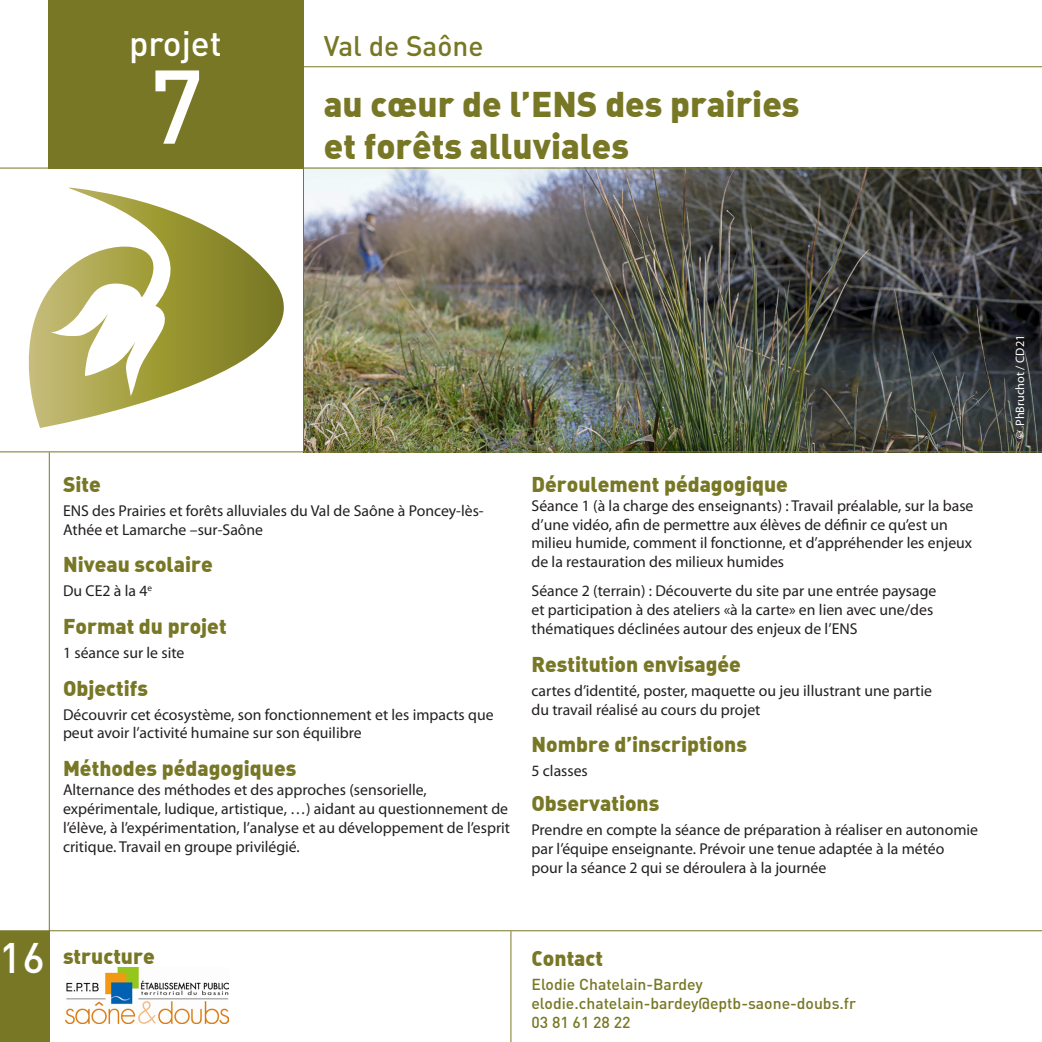
<style>
.page{position:relative;width:1042px;height:1042px;background:#fff}
.page>*{position:absolute;margin:0;border:0;box-sizing:border-box;transform-origin:0 0}
.t1{font:500 102.9px "DIN";color:#fff}
.t2{font:500 42.18px "DIN";color:#fff}
.t3{font:35px/42px "DIN Black Alternate";color:#777725}
.t4{font:500 35px "DIN";color:#fff}
.t5{font:500 28px "DIN";color:#777725}
.t6{font:21px "DIN Black Alternate";color:#777725}
.t7{font:15.75px/18.9px "Myriad Pro";color:#231f20}
.t8{font:500 15.75px/18.9px "DIN";color:#777725}
.t9{font:12.25px "Myriad Pro";color:#fff}
</style>
<div class="page">
<img style="left:304px;top:169px;width:738px;height:282px">
<div style="left:0;top:931px;width:50px;height:111px;background:#777725"></div>
<img style="left:65px;top:967px;width:164px;height:57px">
<hr style="left:303px;top:66px;width:739px;height:1px;background:#777725">
<hr style="left:0;top:451px;width:1042px;height:1px;background:#777725">
<hr style="left:0;top:168px;width:1042px;height:1px;background:#777725">
<hr style="left:0;top:930px;width:1042px;height:1px;background:#777725">
<hr style="left:303px;top:0;width:1px;height:452px;background:#777725">
<div style="left:49px;top:0;width:254px;height:169px;background:#777725"></div>
<hr style="left:510px;top:931px;width:1px;height:111px;background:#777725">
<hr style="left:49px;top:452px;width:1px;height:590px;background:#777725">
<svg style="left:28px;top:188px;width:316px;height:240px"></svg>
<h3 class="t4" style="left:129px;top:21px;width:94px">projet</h3>
<h1 class="t1" style="left:149px;top:41px;width:56px">7</h1>
<h3 class="t5" style="left:324px;top:28px;width:161px">Val de Saône</h3>
<h3 class="t3" style="left:324px;top:81px;width:477px">au cœur de l’ENS des prairies et forêts alluviales</h3>
<h3 class="t6" style="left:63px;top:470px;width:39px">Site</h3>
<p class="t7" style="left:63px;top:501px;width:422px">ENS des Prairies et forêts alluviales du Val de Saône à Poncey-lès-<br>Athée et Lamarche –sur-Saône</p>
<h3 class="t6" style="left:63px;top:551px;width:151px">Niveau scolaire</h3>
<p class="t7" style="left:63px;top:581px;width:91px">Du CE2 à la 4<sup>e</sup></p>
<h3 class="t6" style="left:63px;top:612px;width:165px">Format du projet</h3>
<p class="t7" style="left:63px;top:643px;width:123px">1 séance sur le site</p>
<h3 class="t6" style="left:63px;top:674px;width:86px">Objectifs</h3>
<p class="t7" style="left:63px;top:704px;width:432px">Découvrir cet écosystème, son fonctionnement et les impacts que peut avoir l’activité humaine sur son équilibre</p>
<h3 class="t6" style="left:63px;top:754px;width:235px">Méthodes pédagogiques</h3>
<p class="t7" style="left:63px;top:780px;width:449px">Alternance des méthodes et des approches (sensorielle, expérimentale, ludique, artistique, …) aidant au questionnement de l’élève, à l’expérimentation, l’analyse et au développement de l’esprit critique. Travail en groupe privilégié.</p>
<h3 class="t6" style="left:531px;top:470px;width:258px">Déroulement pédagogique</h3>
<p class="t7" style="left:531px;top:496px;width:443px">Séance 1 (à la charge des enseignants) : Travail préalable, sur la base d’une vidéo, afin de permettre aux élèves de définir ce qu’est un milieu humide, comment il fonctionne, et d’appréhender les enjeux de la restauration des milieux humides</p>
<p class="t7" style="left:531px;top:581px;width:406px">Séance 2 (terrain) : Découverte du site par une entrée paysage et participation à des ateliers «à la carte» en lien avec une/des thématiques déclinées autour des enjeux de l’ENS</p>
<h3 class="t6" style="left:531px;top:650px;width:211px">Restitution envisagée</h3>
<p class="t7" style="left:531px;top:681px;width:402px">cartes d’identité, poster, maquette ou jeu illustrant une partie du travail réalisé au cours du projet</p>
<h3 class="t6" style="left:531px;top:731px;width:217px">Nombre d’inscriptions</h3>
<p class="t7" style="left:531px;top:761px;width:58px">5 classes</p>
<h3 class="t6" style="left:531px;top:790px;width:129px">Observations</h3>
<p class="t7" style="left:531px;top:820px;width:448px">Prendre en compte la séance de préparation à réaliser en autonomie par l’équipe enseignante. Prévoir une tenue adaptée à la météo pour la séance 2 qui se déroulera à la journée</p>
<h2 class="t2" style="left:0;top:930px;width:46px">16</h2>
<h3 class="t6" style="left:63px;top:942px;width:93px">structure</h3>
<h3 class="t6" style="left:531px;top:944px;width:73px">Contact</h3>
<p class="t8" style="left:531px;top:974px;width:326px">Elodie Chatelain-Bardey elodie.chatelain-bardey@eptb-saone-doubs.fr<br>03 81 61 28 22</p>
<p class="t9" style="left:1012px;top:439px;width:106px;rotate:-90deg">© PhBruchot / CD21</p>
</div>
